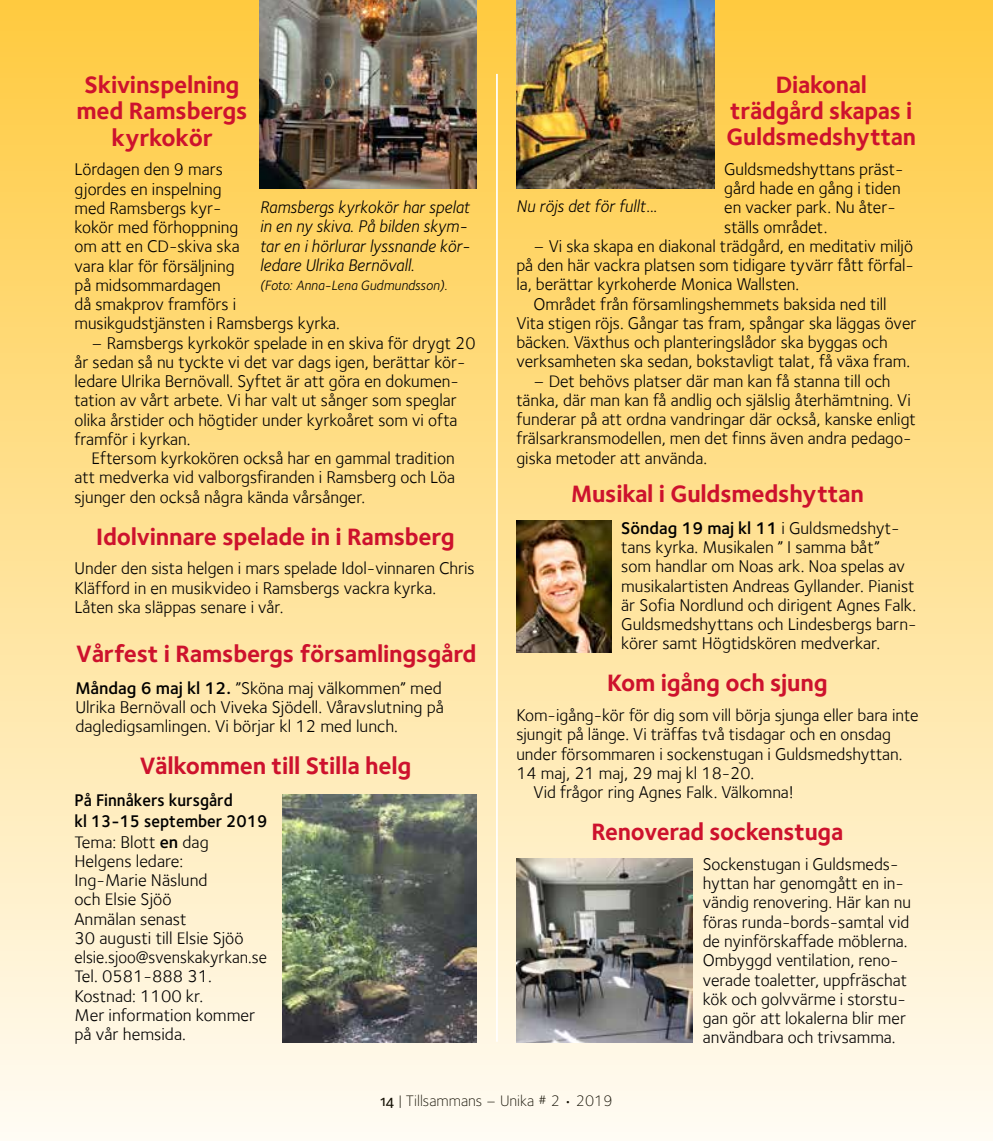
<style>
.page{position:relative;width:993px;height:1141px;background:#fff}
.page>*{position:absolute;margin:0;border:0;box-sizing:border-box;transform-origin:0 0}
.t1{font:700 24.5px/26.2px "Foundry Sterling";letter-spacing:-.01em;color:#cd122d;text-align:center}
.t2{font:17.5px/19.2px "Foundry Sterling";color:#000}
.t3{font:italic 17.5px/19.2px "Foundry Sterling";color:#000;scale:.95 1}
.t4{font:600 17.5px/21px "Foundry Sterling";color:#000;scale:.94 1}
.t5{font:300 15.75px "Foundry Sterling";color:#000}
.t6{font:italic 14px "Foundry Sterling";color:#000}
.s1{font-weight:600}
.s2{font-weight:400}
.s3{font-family:"Foundry Sterling Medium OSF";font-weight:400}
</style>
<div class="page">
<div style="left:0;top:0;width:992px;height:1141px;background:linear-gradient(to bottom,#ffca3f,#fefbf4)"></div>
<img style="left:260px;top:0;width:216px;height:189px">
<img style="left:282px;top:795px;width:194px;height:247px">
<img style="left:516px;top:521px;width:95px;height:131px">
<img style="left:516px;top:0;width:198px;height:189px">
<img style="left:516px;top:858px;width:176px;height:184px">
<hr style="left:496px;top:74px;width:1px;height:968px;background:#fff">
<h1 class="t1" style="left:77px;top:72px;width:172px">Skivinspelning med Ramsbergs kyrkokör</h1>
<p class="t2" style="left:74px;top:160px;width:267px">Lördagen den 9 mars<br>gjordes en inspelning<br>med Ramsbergs kyr-<br>kokör med förhoppning<br>om att en CD-skiva ska<br>vara klar för försäljning<br>på midsommardagen<br>då smakprov framförs i musikgudstjänsten i Ramsbergs kyrka.</p>
<p class="t2" style="left:74px;top:333px;width:402px;text-indent:17px">– Ramsbergs kyrkokör spelade in en skiva för drygt 20 år sedan så nu tyckte vi det var dags igen, berättar kör&shy;ledare Ulrika Bernövall. Syftet är att göra en dokumen&shy;tation av vårt arbete. Vi har valt ut sånger som speglar olika årstider och högtider under kyrkoåret som vi ofta framför i kyrkan.</p>
<p class="t2" style="left:74px;top:449px;width:382px;text-align:justify;text-indent:17px">Eftersom kyrkokören också har en gammal tradition att medverka vid valborgsfiranden i Ramsberg och Löa sjunger den också några kända vårsånger.</p>
<h1 class="t1" style="left:96px;top:523px;width:360px">Idolvinnare spelade in i Ramsberg</h1>
<p class="t2" style="left:74px;top:559px;width:401px">Under den sista helgen i mars spelade Idol-vinnaren Chris<br>Kläfford in en musikvideo i Ramsbergs vackra kyrka.<br>Låten ska släppas senare i vår.</p>
<p class="t3" style="left:260px;top:198px;width:223px">Ramsbergs kyrkokör har spelat in en ny skiva. På bilden skym&shy;tar en i hörlurar lyssnande kör&shy;ledare Ulrika Bernövall.</p>
<p class="t6" style="left:260px;top:277px;width:189px">(Foto: Anna-Lena Gudmundsson).</p>
<h1 class="t1" style="left:76px;top:641px;width:402px">Vårfest i Ramsbergs församlingsgård</h1>
<p class="t2" style="left:75px;top:678px;width:370px"><span class="s1">Måndag 6 maj kl 12.</span> ”Sköna maj välkommen” med<br>Ulrika Bernövall och Viveka Sjödell. Våravslutning på dagledigsamlingen. Vi börjar kl 12 med lunch.</p>
<h1 class="t1" style="left:140px;top:752px;width:273px">Välkommen till Stilla helg</h1>
<p class="t4" style="left:74px;top:789px;width:207px">På Finnåkers kursgård<br>kl 13-15 september 2019<br><span class="s2">Tema: Blott</span> en <span class="s2">dag</span></p>
<p class="t2" style="left:74px;top:851px;width:194px">Helgens ledare:<br>Ing-Marie Näslund<br>och Elsie Sjöö<br>Anmälan senast<br>30 augusti till Elsie Sjöö elsie.sjoo@svenskakyrkan.se<br>Tel. 0581-888 31.<br>Kostnad: 1100 kr.<br>Mer information kommer på vår hemsida.</p>
<h1 class="t1" style="left:726px;top:71px;width:191px">Diakonal trädgård skapas i<br>Guldsmedshyttan</h1>
<p class="t2" style="left:724px;top:159px;width:181px">Guldsmedshyttans präst&shy;gård hade en gång i tiden en vacker park. Nu åter&shy;ställs området.</p>
<p class="t2" style="left:533px;top:236px;width:381px">– Vi ska skapa en diakonal trädgård, en meditativ miljö</p>
<p class="t2" style="left:516px;top:256px;width:399px">på den här vackra platsen som tidigare tyvärr fått förfal-</p>
<p class="t2" style="left:516px;top:275px;width:284px">la, berättar kyrkoherde Monica Wallsten.</p>
<p class="t2" style="left:533px;top:294px;width:354px">Området från församlingshemmets baksida ned till</p>
<p class="t2" style="left:516px;top:313px;width:401px">Vita stigen röjs. Gångar tas fram, spångar ska läggas över</p>
<p class="t2" style="left:516px;top:333px;width:372px">bäcken. Växthus och planteringslådor ska byggas och</p>
<p class="t2" style="left:516px;top:352px;width:395px">verksamheten ska sedan, bokstavligt talat, få växa fram.</p>
<p class="t2" style="left:516px;top:371px;width:401px;text-indent:17px">– Det behövs platser där man kan få stanna till och tänka, där man kan få andlig och själslig återhämtning. Vi funderar på att ordna vandringar där också, kanske enligt frälsarkransmodellen, men det finns även andra pedago&shy;giska metoder att använda.</p>
<p class="t3" style="left:516px;top:196px;width:150px">Nu röjs det för fullt...</p>
<h1 class="t1" style="left:571px;top:481px;width:294px">Musikal i Guldsmedshyttan</h1>
<p class="t2" style="left:621px;top:518px;width:297px"><span class="s1">Söndag 19 maj kl 11</span> i Guldsmedshyt&shy;tans kyrka. Musikalen ” I samma båt”<br>som handlar om Noas ark. Noa spelas av musikalartisten Andreas Gyllander. Pianist är Sofia Nordlund och dirigent Agnes Falk.<br>Guldsmedshyttans och Lindesbergs barn&shy;körer samt Högtidskören medverkar.</p>
<h1 class="t1" style="left:607px;top:670px;width:222px">Kom igång och sjung</h1>
<p class="t2" style="left:516px;top:706px;width:403px">Kom-igång-kör för dig som vill börja sjunga eller bara inte</p>
<p class="t2" style="left:516px;top:725px;width:376px">sjungit på länge. Vi träffas två tisdagar och en onsdag</p>
<p class="t2" style="left:516px;top:744px;width:387px">under försommaren i sockenstugan i Guldsmedshyttan.</p>
<p class="t2" style="left:516px;top:763px;width:239px">14 maj, 21 maj, 29 maj kl 18-20.</p>
<p class="t2" style="left:533px;top:783px;width:262px">Vid frågor ring Agnes Falk. Välkomna!</p>
<h1 class="t1" style="left:591px;top:819px;width:253px">Renoverad sockenstuga</h1>
<p class="t2" style="left:702px;top:854px;width:210px">Sockenstugan i Guldsmeds&shy;hyttan har genomgått en in&shy;vändig renovering. Här kan nu föras runda-bords-samtal vid de nyinförskaffade möblerna.<br>Ombyggd ventilation, reno&shy;verade toaletter, uppfräschat kök och golvvärme i storstu&shy;gan gör att lokalerna blir mer användbara och trivsamma.</p>
<p class="t5" style="left:380px;top:1092px;width:233px"><span class="s3">14</span> | Tillsammans – Unika # 2 • 2019</p>
</div>
